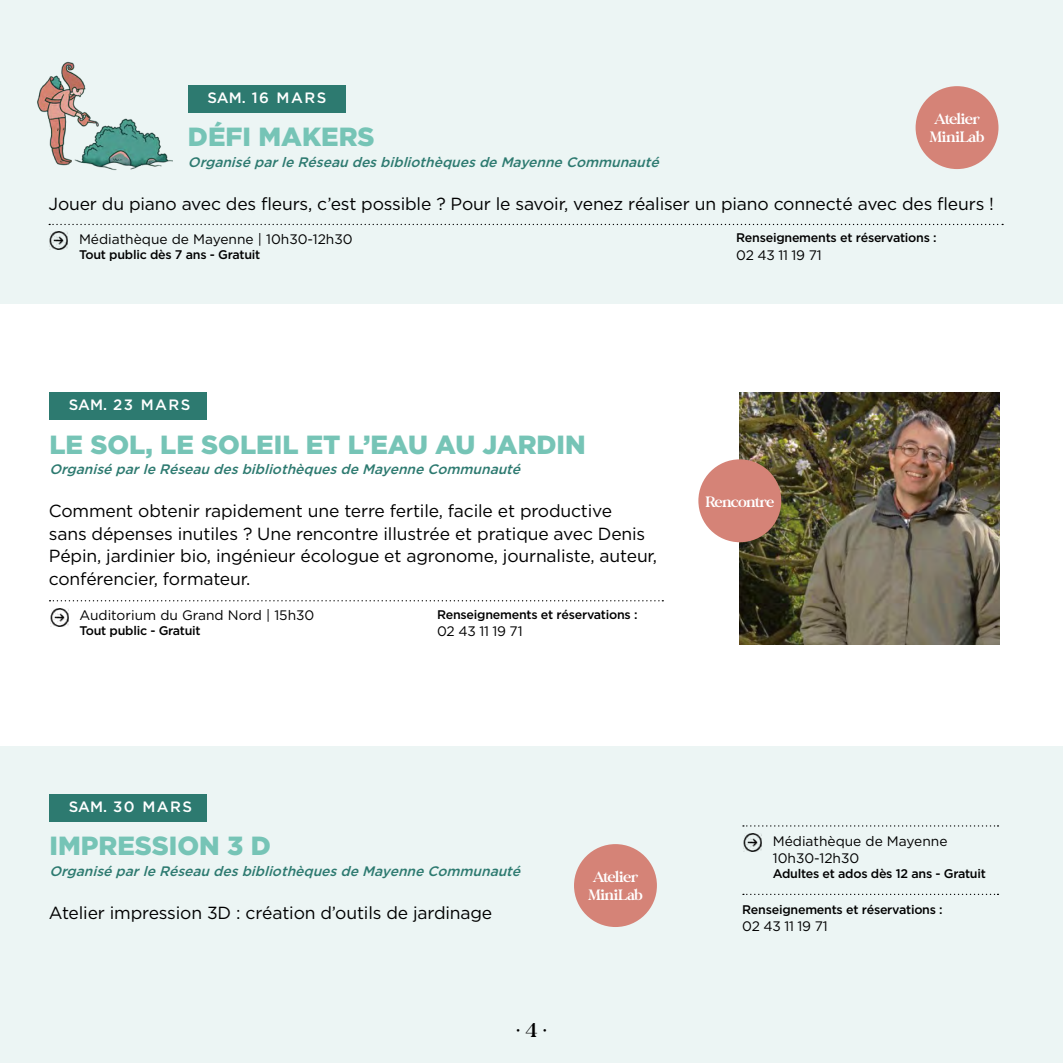
<style>
.page{position:relative;width:1063px;height:1063px;background:#fff}
.page>*{position:absolute;margin:0;border:0;box-sizing:border-box;transform-origin:0 0}
.t1{font:900 26.25px "Gotham HTF";color:#76c4b6}
.t2{font:20px "NT Mikella";color:#000}
.t3{font:17.5px/22.5px "Gotham HTF";letter-spacing:-.01em;color:#000}
.t4{font:15px/18px "NT Mikella";letter-spacing:-.035em;color:#fff;text-align:center}
.t5{font:500 15px "Gotham HTF";letter-spacing:.1em;color:#fff}
.t6{font:italic 500 13.75px "Gotham HTF";color:#2d7a70}
.t7{font:13.75px/17.5px "Gotham HTF";color:#000}
.t8{font:500 12.5px "Gotham HTF";letter-spacing:-.02em;color:#000}
</style>
<div class="page">
<hr style="left:1062px;top:0;width:1px;height:491px;background:#ecf5f4">
<div style="left:0;top:746px;width:1063px;height:317px;background:#ecf5f4"></div>
<img style="left:740px;top:393px;width:259px;height:251px">
<div style="left:698px;top:459px;width:83px;height:83px;background:#d58377;border-radius:50%"></div>
<div style="left:0;top:0;width:1063px;height:304px;background:#ecf5f4"></div>
<img style="left:37px;top:61px;width:135px;height:109px">
<img style="left:50px;top:232px;width:18px;height:18px">
<svg style="left:49px;top:224px;width:954px;height:1px"></svg>
<div style="left:188px;top:85px;width:158px;height:27px;background:#2d7a70"></div>
<div style="left:916px;top:86px;width:83px;height:83px;background:#d58377;border-radius:50%"></div>
<img style="left:50px;top:608px;width:18px;height:18px">
<svg style="left:50px;top:600px;width:613px;height:1px"></svg>
<div style="left:49px;top:392px;width:158px;height:28px;background:#2d7a70"></div>
<div style="left:49px;top:794px;width:158px;height:27px;background:#2d7a70"></div>
<div style="left:574px;top:844px;width:83px;height:83px;background:#d58377;border-radius:50%"></div>
<img style="left:743px;top:834px;width:19px;height:18px">
<svg style="left:743px;top:894px;width:256px;height:1px"></svg>
<svg style="left:743px;top:825px;width:256px;height:2px"></svg>
<p class="t5" style="left:207px;top:89px;width:120px">SAM. 16 MARS</p>
<h1 class="t1" style="left:188px;top:122px;width:188px">DÉFI MAKERS</h1>
<p class="t4" style="left:930px;top:110px;width:56px">Atelier<br>MiniLab</p>
<p class="t6" style="left:188px;top:154px;width:476px">Organisé parle Réseau desbibliothèquesde Mayenne Communauté</p>
<p class="t3" style="left:49px;top:192px;width:947px">Jouer du piano avec des fleurs, c’est possible ? Pour le savoir, venez réaliser un piano connecté avec des fleurs !</p>
<p class="t7" style="left:79px;top:230px;width:275px">Médiathèque de Mayenne | 10h30-12h30</p>
<p class="t8" style="left:79px;top:247px;width:183px">Tout public dès 7 ans - Gratuit</p>
<p class="t8" style="left:736px;top:231px;width:202px">Renseignements et réservations :</p>
<p class="t7" style="left:736px;top:246px;width:87px">02 43 11 19 71</p>
<p class="t5" style="left:69px;top:397px;width:123px">SAM. 23 MARS</p>
<h1 class="t1" style="left:49px;top:429px;width:538px">LE SOL, LE SOLEIL ET L’EAU AU JARDIN</h1>
<p class="t6" style="left:49px;top:462px;width:476px">Organisé parle Réseau desbibliothèquesde Mayenne Communauté</p>
<p class="t3" style="left:49px;top:499px;width:610px">Comment obtenir rapidement une terre fertile, facile et productive<br>sans dépenses inutiles ? Une rencontre illustrée et pratique avec Denis Pépin, jardinier bio, ingénieur écologue et agronome, journaliste, auteur, conférencier, formateur.</p>
<p class="t7" style="left:79px;top:606px;width:237px">Auditorium du Grand Nord | 15h30</p>
<p class="t8" style="left:79px;top:623px;width:123px">Tout public - Gratuit</p>
<p class="t8" style="left:437px;top:607px;width:202px">Renseignements et réservations :</p>
<p class="t7" style="left:437px;top:623px;width:87px">02 43 11 19 71</p>
<p class="t4" style="left:705px;top:492px;width:70px">Rencontre</p>
<p class="t5" style="left:69px;top:798px;width:125px">SAM. 30 MARS</p>
<h1 class="t1" style="left:49px;top:831px;width:223px">IMPRESSION 3 D</h1>
<p class="t6" style="left:49px;top:863px;width:476px">Organisé parle Réseau desbibliothèquesde Mayenne Communauté</p>
<p class="t3" style="left:49px;top:901px;width:445px">Atelier impression 3D : création d’outils de jardinage</p>
<p class="t2" style="left:516px;top:1017px;width:32px">• 4 •</p>
<p class="t4" style="left:588px;top:868px;width:56px">Atelier<br>MiniLab</p>
<p class="t7" style="left:773px;top:832px;width:176px">Médiathèque de Mayenne<br>10h30-12h30</p>
<p class="t8" style="left:773px;top:866px;width:215px">Adultes et ados dès 12 ans - Gratuit</p>
<p class="t8" style="left:742px;top:902px;width:202px">Renseignements et réservations :</p>
<p class="t7" style="left:742px;top:917px;width:87px">02 43 11 19 71</p>
</div>
